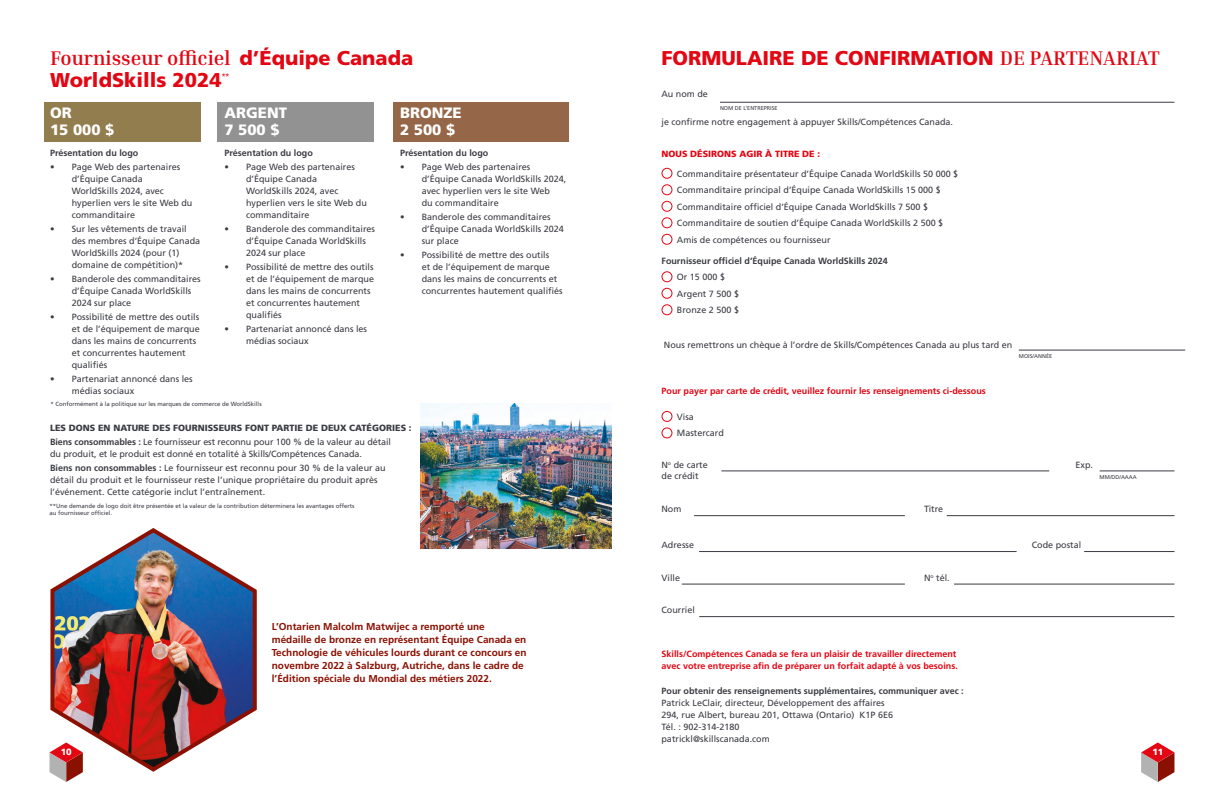
<style>
.page{position:relative;width:1224px;height:792px;background:#fff}
.page>*{position:absolute;margin:0;border:0;box-sizing:border-box;transform-origin:0 0}
.t1{font:900 20px "Frutiger LT Std";color:#e30613}
.t2{font:700 20px "Inria Serif";color:#e30613}
.t3{font:900 15px/17px "Frutiger LT Std";color:#fff}
.t4{font:700 10px/13px "Frutiger LT Std";color:#8a1002}
.t5{font:9px/12px "Frutiger LT Std";color:#3b3c43}
.t6{font:700 9px/12px "Frutiger LT Std";color:#e30613}
.t7{font:700 9px "Frutiger LT Std";color:#3b3c43}
.t8{font:900 9px/14.2px "Frutiger LT Std";color:#3b3c43}
.t9{font:900 9px "Frutiger LT Std";color:#e30613}
.t10{font:900 9px "Frutiger LT Std";color:#fff}
.t11{font:8px "Frutiger LT Std";color:#e30613}
.t12{font:6px/7px "Frutiger LT Std";color:#3b3c43}
.t13{font:5.5px "Frutiger LT Std";color:#3b3c43}
.s1{font-family:"Frutiger LT Std";font-weight:900}
.s2{font-weight:700}
.s3{font-weight:400}
.s4{font-family:"Inria Serif";font-weight:700}
</style>
<div class="page">
<svg style="left:53px;top:774px;width:27px;height:8px"></svg>
<svg style="left:1141px;top:742px;width:33px;height:40px"></svg>
<div style="left:394px;top:102px;width:175px;height:40px;background:#956647"></div>
<div style="left:218px;top:102px;width:156px;height:40px;background:#929292"></div>
<div style="left:44px;top:102px;width:156px;height:40px;background:#927d4e"></div>
<div style="left:661px;top:168px;width:11px;height:11px;border:1px solid #e30613;border-radius:50%"></div>
<div style="left:661px;top:184px;width:11px;height:11px;border:1px solid #e30613;border-radius:50%"></div>
<div style="left:661px;top:201px;width:11px;height:11px;border:1px solid #e30613;border-radius:50%"></div>
<div style="left:661px;top:217px;width:11px;height:11px;border:1px solid #e30613;border-radius:50%"></div>
<div style="left:661px;top:234px;width:11px;height:11px;border:1px solid #e30613;border-radius:50%"></div>
<div style="left:661px;top:271px;width:11px;height:11px;border:1px solid #e30613;border-radius:50%"></div>
<div style="left:661px;top:288px;width:11px;height:11px;border:1px solid #e30613;border-radius:50%"></div>
<div style="left:661px;top:304px;width:11px;height:11px;border:1px solid #e30613;border-radius:50%"></div>
<hr style="left:720px;top:102px;width:454px;height:1px;background:#3b3c43">
<hr style="left:721px;top:471px;width:328px;height:1px;background:#3b3c43">
<hr style="left:694px;top:515px;width:211px;height:1px;background:#3b3c43">
<hr style="left:699px;top:551px;width:318px;height:1px;background:#3b3c43">
<hr style="left:682px;top:584px;width:223px;height:1px;background:#3b3c43">
<hr style="left:947px;top:515px;width:228px;height:1px;background:#3b3c43">
<hr style="left:1084px;top:551px;width:91px;height:1px;background:#3b3c43">
<hr style="left:954px;top:584px;width:220px;height:1px;background:#3b3c43">
<hr style="left:699px;top:616px;width:475px;height:1px;background:#3b3c43">
<hr style="left:1019px;top:350px;width:166px;height:1px;background:#3b3c43">
<hr style="left:1100px;top:471px;width:74px;height:1px;background:#3b3c43">
<div style="left:661px;top:411px;width:11px;height:11px;border:1px solid #e30613;border-radius:50%"></div>
<div style="left:661px;top:427px;width:11px;height:11px;border:1px solid #e30613;border-radius:50%"></div>
<img style="left:421px;top:404px;width:191px;height:144px">
<img style="left:49px;top:528px;width:208px;height:246px">
<h1 class="t2" style="left:50px;top:45px;width:365px">Fournisseur officiel <span class="s1">d’Équipe Canada</span></h1>
<h1 class="t1" style="left:50px;top:67px;width:173px">WorldSkills 2024</h1>
<p class="t11" style="left:222px;top:71px;width:10px">**</p>
<h2 class="t3" style="left:50px;top:104px;width:66px">OR<br>15 000 $</h2>
<p class="t7" style="left:50px;top:147px;width:90px">Présentation du logo</p>
<p class="t5" style="left:72px;top:161px;width:122px;text-indent:-22px">• Page Web des partenaires d’Équipe Canada<br>WorldSkills 2024, avec hyperlien vers le site Web du commanditaire</p>
<p class="t5" style="left:72px;top:223px;width:130px;text-indent:-22px">• Sur les vêtements de travail des membres d’Équipe Canada<br>WorldSkills 2024 (pour (1) domaine de compétition)*</p>
<p class="t5" style="left:72px;top:273px;width:131px;text-indent:-22px">• Banderole des commanditaires d’Équipe Canada WorldSkills<br>2024 sur place</p>
<p class="t5" style="left:72px;top:311px;width:130px;text-indent:-22px">• Possibilité de mettre des outils et de l’équipement de marque dans les mains de concurrents et concurrentes hautement qualifiés</p>
<p class="t5" style="left:72px;top:373px;width:123px;text-indent:-22px">• Partenariat annoncé dans les médias sociaux</p>
<h2 class="t3" style="left:224px;top:104px;width:64px">ARGENT<br>7 500 $</h2>
<p class="t7" style="left:224px;top:147px;width:90px">Présentation du logo</p>
<p class="t5" style="left:246px;top:161px;width:122px;text-indent:-22px">• Page Web des partenaires d’Équipe Canada<br>WorldSkills 2024, avec hyperlien vers le site Web du commanditaire</p>
<p class="t5" style="left:246px;top:223px;width:131px;text-indent:-22px">• Banderole des commanditaires d’Équipe Canada WorldSkills<br>2024 sur place</p>
<p class="t5" style="left:246px;top:261px;width:130px;text-indent:-22px">• Possibilité de mettre des outils et de l’équipement de marque dans les mains de concurrents et concurrentes hautement qualifiés</p>
<p class="t5" style="left:246px;top:323px;width:123px;text-indent:-22px">• Partenariat annoncé dans les médias sociaux</p>
<p class="t12" style="left:50px;top:401px;width:213px">* Conformément à la politique sur les marques de commerce de WorldSkills</p>
<h2 class="t3" style="left:400px;top:104px;width:63px">BRONZE<br>2 500 $</h2>
<p class="t7" style="left:400px;top:147px;width:90px">Présentation du logo</p>
<p class="t5" style="left:422px;top:161px;width:146px;text-indent:-22px">• Page Web des partenaires d’Équipe Canada WorldSkills 2024, avec hyperlien vers le site Web<br>du commanditaire</p>
<p class="t5" style="left:422px;top:211px;width:144px;text-indent:-22px">• Banderole des commanditaires d’Équipe Canada WorldSkills 2024 sur place</p>
<p class="t5" style="left:422px;top:249px;width:143px;text-indent:-22px">• Possibilité de mettre des outils<br>et de l’équipement de marque dans les mains de concurrents et concurrentes hautement qualifiés</p>
<p class="t8" style="left:50px;top:420px;width:363px">LES DONS EN NATURE DES FOURNISSEURS FONT PARTIE DE DEUX CATÉGORIES :<br><span class="s2">Biens consommables :</span> <span class="s3">Le fournisseur est reconnu pour 100 % de la valeur au détail</span></p>
<p class="t5" style="left:50px;top:447px;width:337px;line-height:14.2px">du produit, et le produit est donné en totalité à Skills/Compétences Canada.<br><span class="s2">Biens non consommables :</span> Le fournisseur est reconnu pour 30 % de la valeur au</p>
<p class="t5" style="left:50px;top:474px;width:329px">détail du produit et le fournisseur reste l’unique propriétaire du produit après l’événement. Cette catégorie inclut l’entraînement.</p>
<p class="t12" style="left:50px;top:502px;width:306px">**Une demande de logo doit être présentée et la valeur de la contribution déterminera les avantages offerts au fournisseur officiel.</p>
<p class="t4" style="left:272px;top:620px;width:256px">L’Ontarien Malcolm Matwijec a remporté une médaille de bronze en représentant Équipe Canada en Technologie de véhicules lourds durant ce concours en novembre 2022 à Salzburg, Autriche, dans le cadre de l’Édition spéciale du Mondial des métiers 2022.</p>
<h1 class="t1" style="left:662px;top:45px;width:500px">FORMULAIRE DE CONFIRMATION <span class="s4">DE PARTENARIAT</span></h1>
<p class="t5" style="left:662px;top:88px;width:48px">Au nom de</p>
<p class="t13" style="left:720px;top:105px;width:59px">NOM DE L’ENTREPRISE</p>
<p class="t5" style="left:661px;top:116px;width:293px">je confirme notre engagement à appuyer Skills/Compétences Canada.</p>
<p class="t9" style="left:661px;top:148px;width:160px">NOUS DÉSIRONS AGIR À TITRE DE :</p>
<p class="t5" style="left:677px;top:165px;width:283px;line-height:16.5px">Commanditaire présentateur d’Équipe Canada WorldSkills 50 000 $ Commanditaire principal d’Équipe Canada WorldSkills 15 000 $ Commanditaire officiel d’Équipe Canada WorldSkills 7 500 $ Commanditaire de soutien d’Équipe Canada WorldSkills 2 500 $ Amis de compétences ou fournisseur</p>
<p class="t7" style="left:662px;top:255px;width:228px">Fournisseur officiel d’Équipe Canada WorldSkills 2024</p>
<p class="t5" style="left:677px;top:269px;width:64px;line-height:16.5px">Or 15 000 $<br>Argent 7 500 $<br>Bronze 2 500 $</p>
<p class="t5" style="left:664px;top:339px;width:350px">Nous remettrons un chèque à l’ordre de Skills/Compétences Canada au plus tard en</p>
<p class="t6" style="left:662px;top:385px;width:326px">Pour payer par carte de crédit, veuillez fournir les renseignements ci-dessous</p>
<p class="t5" style="left:677px;top:409px;width:49px;line-height:16.5px">Visa<br>Mastercard</p>
<p class="t5" style="left:662px;top:459px;width:48px;line-height:11px">N<sup>o</sup> de carte de crédit</p>
<p class="t5" style="left:662px;top:503px;width:21px">Nom</p>
<p class="t5" style="left:662px;top:539px;width:34px">Adresse</p>
<p class="t5" style="left:662px;top:572px;width:20px">Ville</p>
<p class="t5" style="left:661px;top:604px;width:35px">Courriel</p>
<p class="t5" style="left:924px;top:503px;width:21px">Titre</p>
<p class="t5" style="left:924px;top:572px;width:27px">N<sup>o</sup> tél.</p>
<p class="t6" style="left:662px;top:648px;width:298px">Skills/Compétences Canada se fera un plaisir de travailler directement avec votre entreprise afin de préparer un forfait adapté à vos besoins.</p>
<p class="t7" style="left:662px;top:686px;width:304px">Pour obtenir des renseignements supplémentaires, communiquer avec :</p>
<p class="t5" style="left:662px;top:697px;width:233px">Patrick LeClair, directeur, Développement des affaires 294, rue Albert, bureau 201, Ottawa (Ontario) K1P 6E6<br>Tél. : 902-314-2180<br>patrickl@skillscanada.com</p>
<p class="t13" style="left:1019px;top:353px;width:35px">MOIS/ANNÉE</p>
<p class="t5" style="left:1076px;top:458px;width:19px">Exp.</p>
<p class="t13" style="left:1100px;top:473px;width:39px">MM/DD/AAAA</p>
<p class="t5" style="left:1032px;top:539px;width:51px">Code postal</p>
<p class="t10" style="left:61px;top:746px;width:13px">10</p>
<p class="t10" style="left:1152px;top:746px;width:13px">11</p>
</div>
